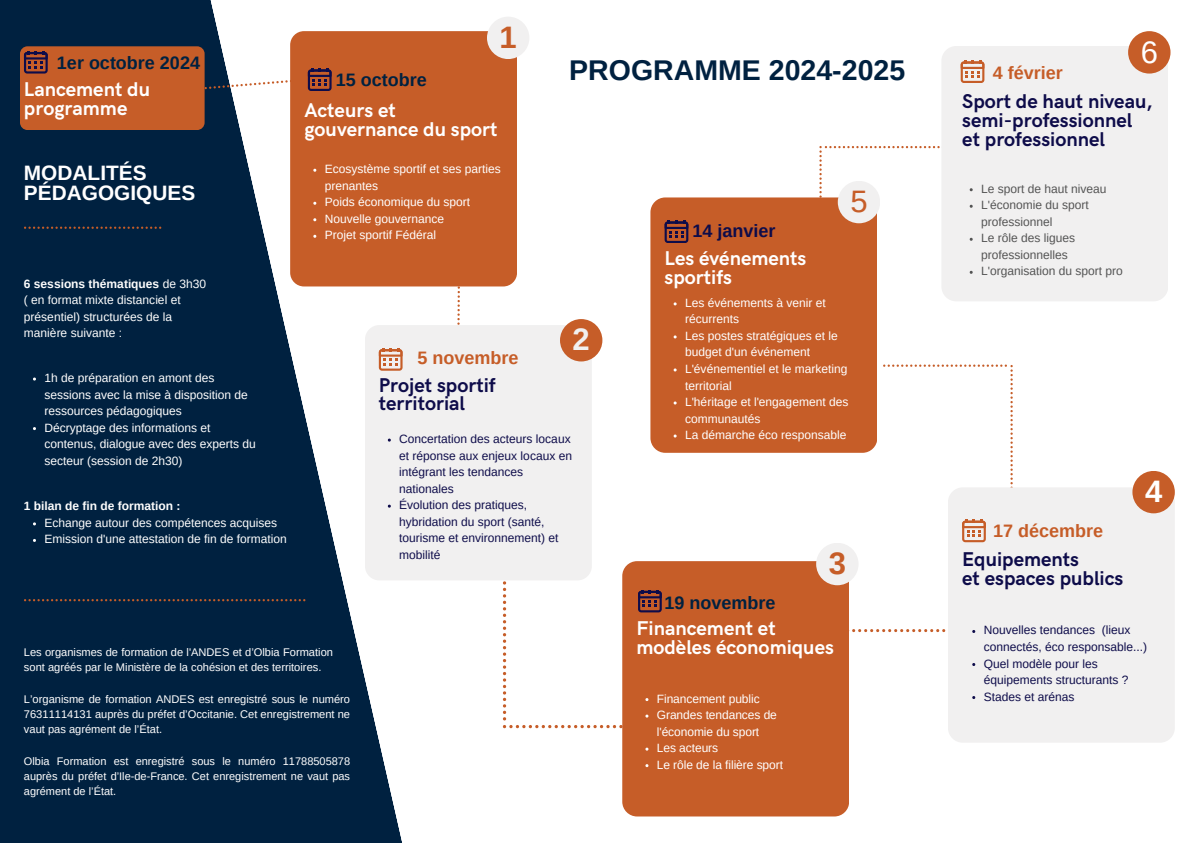
<style>
.page{position:relative;width:1191px;height:843px;background:#fff}
.page>*{position:absolute;margin:0;border:0;box-sizing:border-box;transform-origin:0 0}
.t1{font:700 31px "Arimo";color:#c65d28}
.t2{font:31px "Arimo";color:#c65d28}
.t3{font:700 31px "Arimo";color:#f1f0f0}
.t4{font:31px "Arimo";color:#fff}
.t5{font:700 31px "Arimo";color:#fff}
.t6{font:700 28.5px "Arimo";color:#002140}
.t7{font:700 20.8px/19.5px "Arimo";color:#fff}
.t8{font:700 20px/18.8px "HK Grotesk";color:#0e0c4a}
.t9{font:700 20px/18.8px "HK Grotesk";color:#fff}
.t10{font:700 18px "Arimo";color:#002140}
.t11{font:700 18px "Arimo";color:#c65d28}
.t12{font:700 18px "Arimo";color:#0e0c4a}
.t13{font:12px/16.5px "Arimo";color:#fff}
.t14{font:12px/16.5px "Arimo";color:#0e0c4a}
.t15{font:12px/16.5px "Arimo";color:#fefefe}
.t16{font:12px/16.5px "Arimo";color:#545454}
.t17{font:700 12px "Arimo";color:#fefefe}
.t18{font:11.1px/15px "Arimo";color:#fff;text-align:justify}
.t19{font:11px/15px "Arimo";color:#fff;text-align:justify}
.s1{font-weight:400}
</style>
<div class="page">
<div style="left:941px;top:46px;width:227px;height:255px;background:#f1f0f0;border-radius:15px"></div>
<div style="left:365px;top:325px;width:226px;height:255px;background:#f1f0f0;border-radius:14px"></div>
<div style="left:650px;top:197px;width:227px;height:255px;background:#c65d28;border-radius:15px"></div>
<div style="left:622px;top:561px;width:227px;height:255px;background:#c65d28;border-radius:15px"></div>
<svg style="left:0;top:0;width:460px;height:842px;fill:#002140"></svg>
<svg style="left:24px;top:226px;width:137px;height:3px"></svg>
<svg style="left:24px;top:599px;width:281px;height:2px"></svg>
<div style="left:290px;top:31px;width:227px;height:255px;background:#c65d28;border-radius:14px"></div>
<div style="left:487px;top:17px;width:42px;height:42px;background:#f1f0f0;border-radius:50%"></div>
<div style="left:560px;top:319px;width:42px;height:42px;background:#c65d28;border-radius:50%"></div>
<div style="left:816px;top:542px;width:42px;height:43px;background:#f1f0f0;border-radius:50%"></div>
<div style="left:1127px;top:31px;width:43px;height:42px;background:#c65d28;border-radius:50%"></div>
<div style="left:947px;top:487px;width:227px;height:255px;background:#f1f0f0;border-radius:15px"></div>
<svg style="left:849px;top:629px;width:127px;height:3px"></svg>
<div style="left:1132px;top:471px;width:42px;height:42px;background:#c65d28;border-radius:50%"></div>
<svg style="left:819px;top:146px;width:153px;height:95px"></svg>
<svg style="left:664px;top:220px;width:24px;height:23px"></svg>
<svg style="left:379px;top:348px;width:23px;height:22px"></svg>
<svg style="left:960px;top:60px;width:24px;height:23px"></svg>
<svg style="left:883px;top:364px;width:129px;height:178px"></svg>
<svg style="left:503px;top:516px;width:164px;height:212px"></svg>
<div style="left:20px;top:46px;width:184px;height:84px;background:#c65d28;border-radius:7px"></div>
<svg style="left:24px;top:51px;width:24px;height:22px"></svg>
<svg style="left:204px;top:68px;width:127px;height:23px"></svg>
<h4 class="t10" style="left:57px;top:52px;width:144px">1er octobre 2024</h4>
<p class="t9" style="left:24px;top:81px;width:128px">Lancement du programme</p>
<p class="t7" style="left:24px;top:163px;width:173px">MODALITÉS<br>PÉDAGOGIQUES</p>
<p class="t17" style="left:24px;top:277px;width:184px">6 sessions thématiques <span class="s1">de 3h30</span></p>
<h3 class="t15" style="left:24px;top:292px;width:158px">( en format mixte distanciel et présentiel) structurées de la manière suivante :</h3>
<p class="t13" style="left:44px;top:369px;width:205px">1h de préparation en amont des sessions avec la mise à disposition de ressources pédagogiques</p>
<p class="t13" style="left:44px;top:419px;width:213px">Décryptage des informations et contenus, dialogue avec des experts du secteur (session de 2h30)</p>
<p class="t17" style="left:24px;top:499px;width:158px">1 bilan de fin de formation :</p>
<p class="t15" style="left:44px;top:514px;width:234px">Echange autour des compétences acquises</p>
<p class="t15" style="left:44px;top:531px;width:244px">Emission d'une attestation de fin de formation</p>
<p class="t10" style="left:336px;top:70px;width:92px">15 octobre</p>
<h4 class="t1" style="left:499px;top:20px;width:19px">1</h4>
<p class="t9" style="left:304px;top:102px;width:195px">Acteurs et gouvernance du sport</p>
<p class="t13" style="left:325px;top:161px;width:177px">Ecosystème sportif et ses parties prenantes</p>
<h1 class="t13" style="left:325px;top:194px;width:147px">Poids économique du sport</h1>
<h4 class="t13" style="left:325px;top:210px;width:121px">Nouvelle gouvernance</h4>
<h4 class="t13" style="left:325px;top:227px;width:113px">Projet sportif Fédéral</h4>
<p class="t6" style="left:569px;top:54px;width:337px">PROGRAMME 2024-2025</p>
<p class="t12" style="left:692px;top:220px;width:84px">14 janvier</p>
<h3 class="t9" style="left:664px;top:250px;width:143px">Les événements sportifs</h3>
<p class="t2" style="left:850px;top:184px;width:19px">5</p>
<h4 class="t11" style="left:417px;top:348px;width:102px">5 novembre</h4>
<p class="t8" style="left:379px;top:376px;width:118px">Projet sportif territorial</p>
<h3 class="t3" style="left:572px;top:322px;width:19px">2</h3>
<p class="t14" style="left:399px;top:430px;width:174px">Concertation des acteurs locaux et réponse aux enjeux locaux en intégrant les tendances nationales</p>
<h3 class="t14" style="left:399px;top:496px;width:161px">Évolution des pratiques, hybridation du sport (santé, tourisme et environnement) et mobilité</h3>
<p class="t13" style="left:685px;top:294px;width:142px">Les événements à venir et récurrents</p>
<p class="t13" style="left:685px;top:327px;width:154px">Les postes stratégiques et le budget d'un événement</p>
<p class="t13" style="left:685px;top:360px;width:164px">L'événementiel et le marketing territorial</p>
<p class="t13" style="left:685px;top:393px;width:165px">L'héritage et l'engagement des communautés</p>
<p class="t13" style="left:685px;top:426px;width:163px">La démarche éco responsable</p>
<p class="t10" style="left:664px;top:592px;width:112px">19 novembre</p>
<h2 class="t1" style="left:828px;top:546px;width:19px">3</h2>
<p class="t11" style="left:992px;top:63px;width:72px">4 février</p>
<p class="t4" style="left:1140px;top:34px;width:19px">6</p>
<p class="t8" style="left:962px;top:93px;width:192px">Sport de haut niveau, semi-professionnel et professionnel</p>
<p class="t16" style="left:980px;top:180px;width:127px">Le sport de haut niveau</p>
<p class="t16" style="left:980px;top:197px;width:109px">L'économie du sport professionnel</p>
<p class="t16" style="left:980px;top:230px;width:96px">Le rôle des ligues professionnelles</p>
<p class="t16" style="left:980px;top:263px;width:143px">L'organisation du sport pro</p>
<p class="t11" style="left:993px;top:521px;width:111px">17 décembre</p>
<p class="t8" style="left:962px;top:550px;width:163px">Equipements<br>et espaces publics</p>
<h5 class="t5" style="left:1144px;top:474px;width:19px">4</h5>
<h3 class="t18" style="left:24px;top:644px;width:310px">Les organismes de formation de l'ANDES et d’Olbia Formation sont agréés par le Ministère de la cohésion et des territoires.</h3>
<h4 class="t18" style="left:24px;top:691px;width:327px">L’organisme de formation ANDES est enregistré sous le numéro 76311114131 auprès du préfet d’Occitanie. Cet enregistrement ne vaut pas agrément de l’État.</h4>
<p class="t19" style="left:24px;top:753px;width:327px">Olbia Formation est enregistré sous le numéro 11788505878 auprès du préfet d’Ile-de-France. Cet enregistrement ne vaut pas agrément de l’État.</p>
<p class="t9" style="left:636px;top:619px;width:199px">Financement et modèles économiques</p>
<p class="t14" style="left:983px;top:622px;width:165px">Nouvelles tendances (lieux connectés, éco responsable...)</p>
<p class="t14" style="left:983px;top:655px;width:146px">Quel modèle pour les équipements structurants ?</p>
<p class="t14" style="left:983px;top:688px;width:92px">Stades et arénas</p>
<p class="t13" style="left:656px;top:690px;width:104px">Financement public</p>
<h3 class="t13" style="left:656px;top:706px;width:122px">Grandes tendances de l'économie du sport</h3>
<p class="t13" style="left:656px;top:739px;width:63px">Les acteurs</p>
<p class="t13" style="left:656px;top:756px;width:128px">Le rôle de la filière sport</p>
</div>
